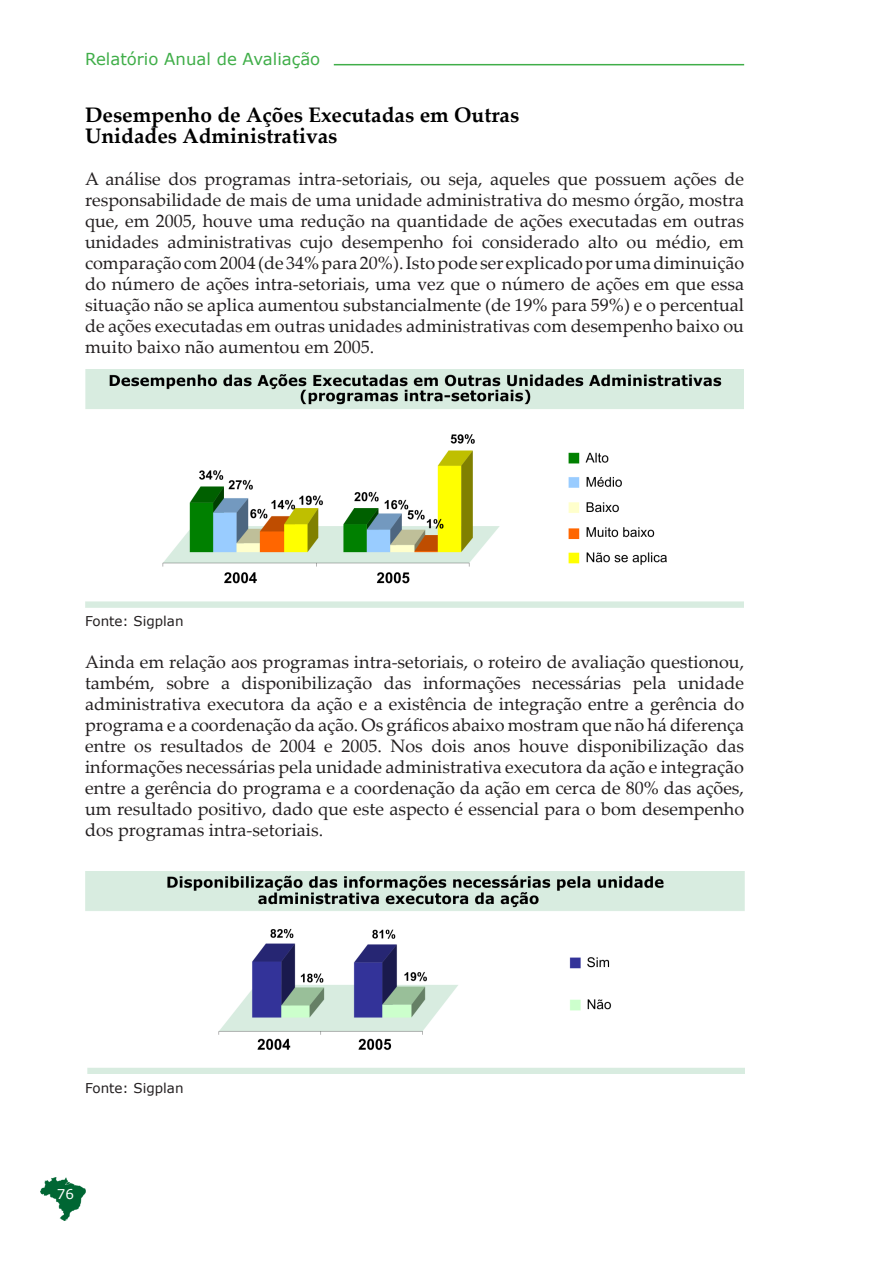
<style>
.page{position:relative;width:893px;height:1263px;background:#fff}
.page>*{position:absolute;margin:0;border:0;box-sizing:border-box;transform-origin:0 0}
.t1{font:700 21px "Palatino Linotype";color:#000}
.t2{font:18px/21px "Palatino Linotype";color:#231f20;text-align:justify}
.t3{font:16.5px "Verdana";color:#40ae49}
.Texto_de_balão{font:13.5px "Verdana";color:#231f20}
.t4{font:13.5px "Verdana";color:#fff}
</style>
<div class="page">
<hr style="left:334px;top:64px;width:410px;height:1px;background:#40ae49">
<img style="left:40px;top:1178px;width:45px;height:43px">
<img style="left:85px;top:369px;width:659px;height:239px">
<img style="left:85px;top:872px;width:659px;height:201px">
<p class="t3" style="left:85px;top:49px;width:237px">Relatório Anual de Avaliação</p>
<p class="t1" style="left:85px;top:100px;width:436px">Desempenho de Ações Executadas em Outras</p>
<p class="t1" style="left:85px;top:121px;width:254px">Unidades Administrativas</p>
<p class="t2" style="left:85px;top:167px;width:661px">A análise dos programas intra-setoriais, ou seja, aqueles que possuem ações de responsabilidade de mais de uma unidade administrativa do mesmo órgão, mostra que, em 2005, houve uma redução na quantidade de ações executadas em outras unidades administrativas cujo desempenho foi considerado alto ou médio, em comparação com 2004 (de 34% para 20%). Isto pode ser explicado por uma diminuição do número de ações intra-setoriais, uma vez que o número de ações em que essa situação não se aplica aumentou substancialmente (de 19% para 59%) e o percentual de ações executadas em outras unidades administrativas com desempenho baixo ou muito baixo não aumentou em 2005.</p>
<p class="Texto_de_balão" style="left:85px;top:613px;width:100px">Fonte: Sigplan</p>
<p class="t2" style="left:85px;top:650px;width:661px">Ainda em relação aos programas intra-setoriais, o roteiro de avaliação questionou, também, sobre a disponibilização das informações necessárias pela unidade administrativa executora da ação e a existência de integração entre a gerência do programa e a coordenação da ação. Os gráficos abaixo mostram que não há diferença entre os resultados de 2004 e 2005. Nos dois anos houve disponibilização das informações necessárias pela unidade administrativa executora da ação e integração entre a gerência do programa e a coordenação da ação em cerca de 80% das ações, um resultado positivo, dado que este aspecto é essencial para o bom desempenho dos programas intra-setoriais.</p>
<p class="Texto_de_balão" style="left:85px;top:1079px;width:100px">Fonte: Sigplan</p>
<p class="t4" style="left:57px;top:1185px;width:19px">76</p>
</div>
